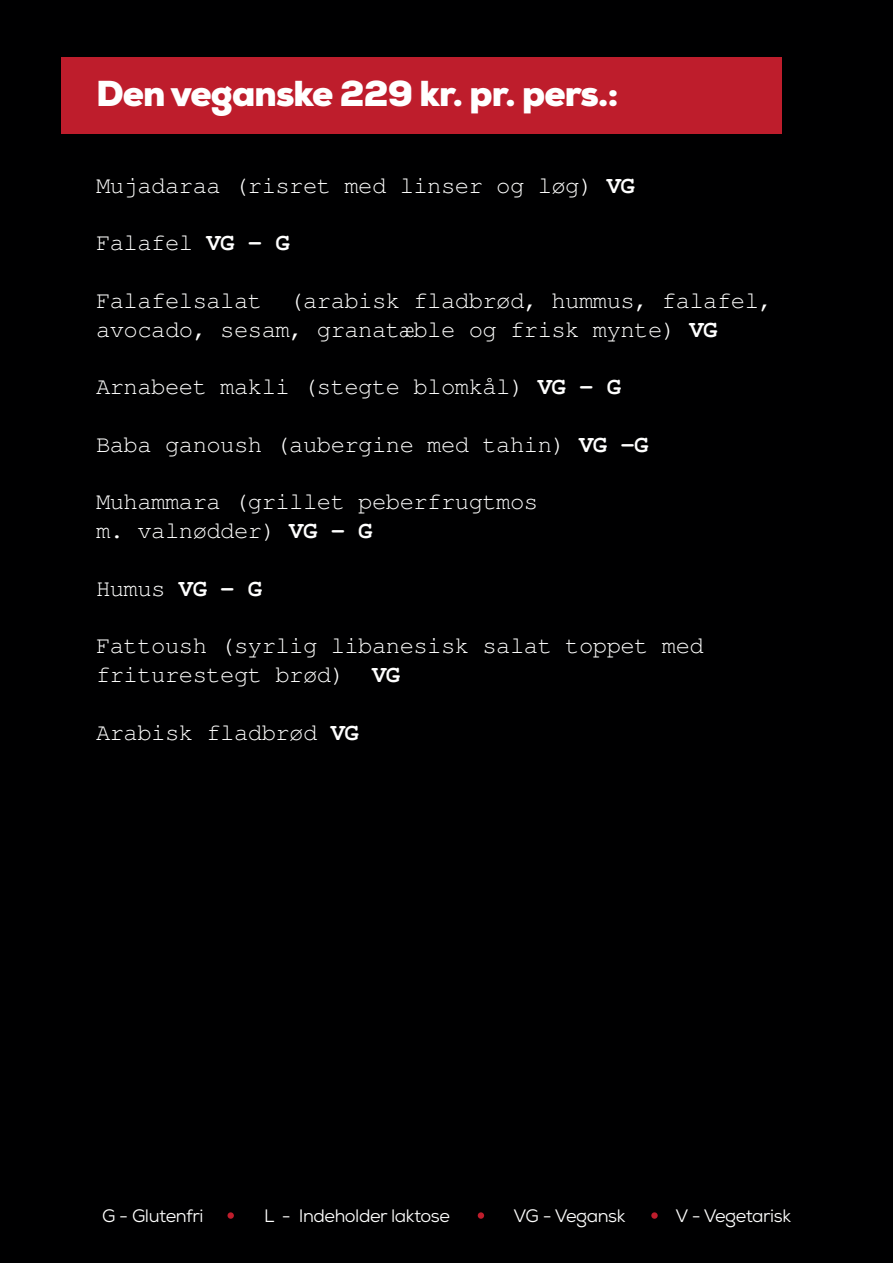
<style>
.page{position:relative;width:893px;height:1263px;background:#000001}
.page>*{position:absolute;margin:0;border:0;box-sizing:border-box;transform-origin:0 0}
.t1{font:900 36px "Nexa";letter-spacing:-.025em;color:#fff}
.t2{font:24px/28.8px "Free Mono";letter-spacing:-.025em;color:#fff}
.t3{font:18px "Nexa";letter-spacing:-.025em;color:#fff}
.s1{font-weight:700}
</style>
<div class="page">
<div style="left:62px;top:57px;width:720px;height:76px;background:#be1d2c"></div>
<div style="left:228px;top:1212px;width:6px;height:7px;background:#be1d2c;border-radius:50%"></div>
<div style="left:478px;top:1212px;width:6px;height:7px;background:#be1d2c;border-radius:50%"></div>
<svg style="left:651px;top:1212px;width:7px;height:7px"></svg>
<h1 class="t1" style="left:96px;top:70px;width:524px">Den veganske 229 kr. pr. pers.:</h1>
<p class="t2" style="left:96px;top:171px;width:540px">Mujadaraa (risret med linser og løg) <span class="s1">VG</span></p>
<p class="t2" style="left:96px;top:229px;width:195px">Falafel <span class="s1">VG - G</span></p>
<p class="t2" style="left:96px;top:286px;width:678px">Falafelsalat (arabisk fladbrød, hummus, falafel, avocado, sesam, granatæble og frisk mynte) <span class="s1">VG</span></p>
<p class="t2" style="left:96px;top:373px;width:527px">Arnabeet makli (stegte blomkål) <span class="s1">VG - G</span></p>
<p class="t2" style="left:96px;top:430px;width:554px">Baba ganoush (aubergine med tahin) <span class="s1">VG -G</span></p>
<p class="t2" style="left:96px;top:488px;width:444px">Muhammara (grillet peberfrugtmos m. valnødder) <span class="s1">VG - G</span></p>
<p class="t2" style="left:96px;top:574px;width:168px">Humus <span class="s1">VG - G</span></p>
<p class="t2" style="left:96px;top:632px;width:609px">Fattoush (syrlig libanesisk salat toppet med friturestegt brød) <span class="s1">VG</span></p>
<p class="t2" style="left:96px;top:718px;width:264px">Arabisk fladbrød <span class="s1">VG</span></p>
<p class="t3" style="left:102px;top:1204px;width:103px">G - Glutenfri</p>
<p class="t3" style="left:264px;top:1204px;width:187px">L - Indeholder laktose</p>
<p class="t3" style="left:513px;top:1204px;width:113px">VG - Vegansk</p>
<p class="t3" style="left:675px;top:1204px;width:117px">V - Vegetarisk</p>
</div>
